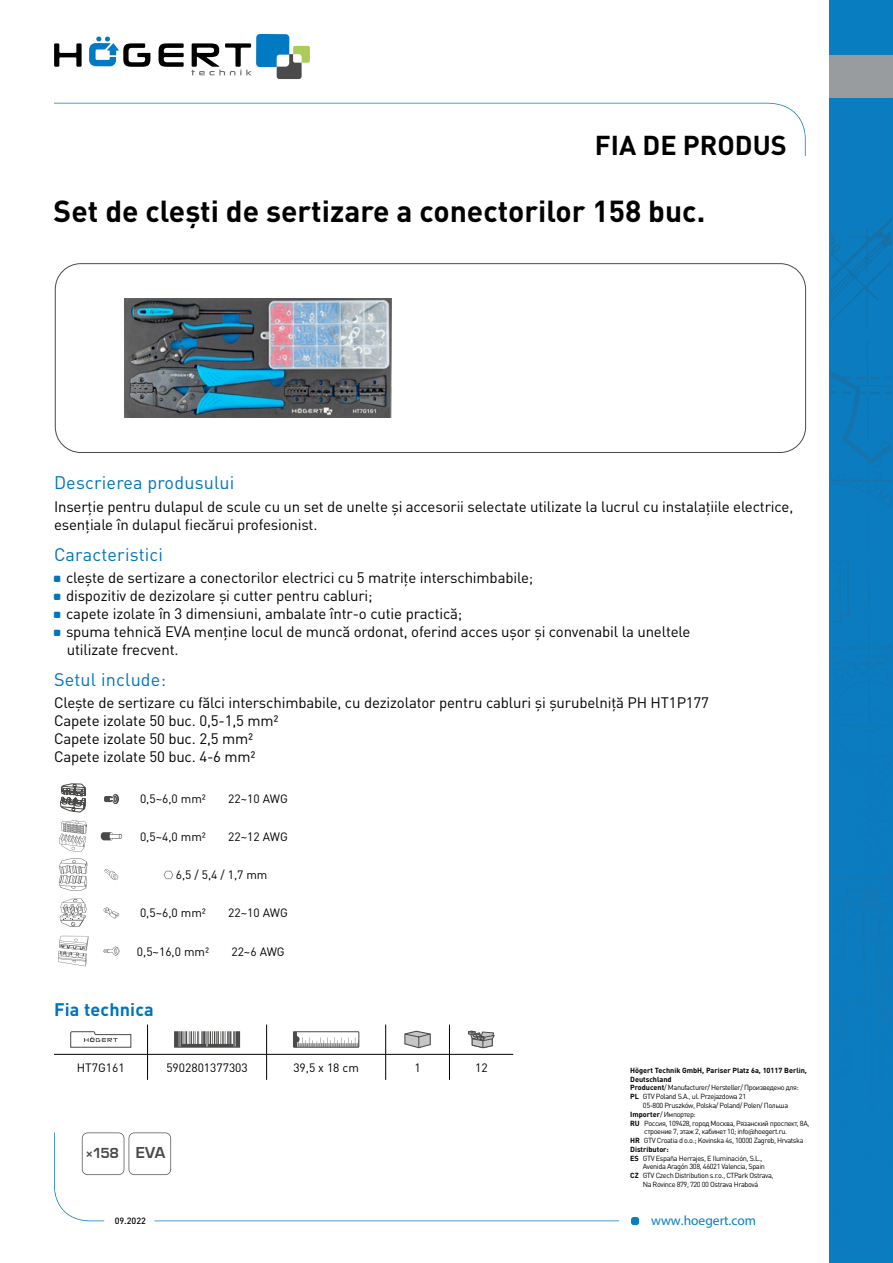
<style>
.page{position:relative;width:893px;height:1263px;background:#fff}
.page>*{position:absolute;margin:0;border:0;box-sizing:border-box;transform-origin:0 0}
.t1{font:700 30px "DIN Pro";color:#000}
.t2{font:700 27px "DIN Pro";color:#000}
.t3{font:18px "DIN Pro";letter-spacing:.01em;color:#0074bc}
.t4{font:700 18px "DIN Pro";letter-spacing:.01em;color:#0074bc}
.t5{font:15px/18px "DIN Pro";letter-spacing:-.01em;color:#000}
.t6{font:13.5px "Myriad Pro";color:#087dbf}
.t7{font:700 13.5px "Euromode";color:#4a4a49}
.t8{font:12px "DIN Pro";color:#000}
.t9{font:500 9px "DIN Pro";color:#000}
.t10{font:7.35px "DIN Pro";letter-spacing:-.05em;color:#000}
.t11{font:700 7.35px "DIN Pro";color:#000}
.s1{font-size:14.7px}
.s2{font-weight:700}
.s3{font-family:"Merel"}
</style>
<div class="page">
<svg style="left:54px;top:43px;width:28px;height:24px"></svg>
<svg style="left:159px;top:43px;width:25px;height:24px"></svg>
<svg style="left:89px;top:37px;width:61px;height:30px"></svg>
<svg style="left:191px;top:34px;width:119px;height:45px"></svg>
<svg style="left:54px;top:103px;width:752px;height:53px"></svg>
<div style="left:631px;top:1217px;width:8px;height:8px;background:#087dbf;border-radius:3px"></div>
<svg style="left:54px;top:1132px;width:565px;height:89px"></svg>
<div style="left:830px;top:0;width:63px;height:1263px;background:#087dbf"></div>
<img style="left:831px;top:273px;width:50px;height:56px">
<img style="left:867px;top:222px;width:24px;height:44px">
<img style="left:831px;top:222px;width:56px;height:42px">
<svg style="left:831px;top:341px;width:60px;height:565px"></svg>
<img style="left:863px;top:906px;width:28px;height:76px">
<img style="left:831px;top:877px;width:60px;height:2px">
<img style="left:848px;top:647px;width:43px;height:3px">
<div style="left:830px;top:56px;width:63px;height:42px;background:#999c9e"></div>
<svg style="left:60px;top:784px;width:26px;height:28px"></svg>
<svg style="left:104px;top:794px;width:15px;height:10px"></svg>
<svg style="left:59px;top:820px;width:28px;height:32px"></svg>
<svg style="left:101px;top:832px;width:21px;height:8px"></svg>
<svg style="left:59px;top:858px;width:28px;height:33px"></svg>
<svg style="left:105px;top:869px;width:13px;height:11px"></svg>
<svg style="left:164px;top:871px;width:9px;height:8px"></svg>
<svg style="left:60px;top:898px;width:27px;height:29px"></svg>
<svg style="left:104px;top:907px;width:15px;height:11px"></svg>
<svg style="left:58px;top:936px;width:30px;height:30px"></svg>
<svg style="left:103px;top:947px;width:16px;height:8px"></svg>
<svg style="left:147px;top:1055px;width:1px;height:25px"></svg>
<svg style="left:266px;top:1055px;width:1px;height:25px"></svg>
<svg style="left:385px;top:1055px;width:1px;height:25px"></svg>
<svg style="left:449px;top:1055px;width:1px;height:25px"></svg>
<hr style="left:147px;top:1024px;width:1px;height:30px;background:#000">
<hr style="left:266px;top:1024px;width:1px;height:30px;background:#000">
<hr style="left:385px;top:1024px;width:1px;height:30px;background:#000">
<hr style="left:449px;top:1024px;width:1px;height:30px;background:#000">
<hr style="left:54px;top:1054px;width:94px;height:1px;background:#000">
<hr style="left:148px;top:1054px;width:119px;height:1px;background:#000">
<hr style="left:267px;top:1054px;width:119px;height:1px;background:#000">
<hr style="left:386px;top:1054px;width:63px;height:1px;background:#000">
<hr style="left:449px;top:1054px;width:64px;height:1px;background:#000">
<svg style="left:70px;top:1031px;width:61px;height:17px"></svg>
<svg style="left:174px;top:1031px;width:66px;height:17px"></svg>
<svg style="left:295px;top:1033px;width:62px;height:13px"></svg>
<div style="left:293px;top:1031px;width:66px;height:17px;border:1px solid #4a4a49"></div>
<svg style="left:404px;top:1031px;width:27px;height:17px"></svg>
<svg style="left:468px;top:1031px;width:27px;height:17px"></svg>
<svg style="left:82px;top:1132px;width:89px;height:43px"></svg>
<img style="left:124px;top:298px;width:267px;height:120px">
<div style="left:55px;top:263px;width:751px;height:190px;border:1px solid #4a4a49;border-radius:26px"></div>
<h2 class="t2" style="left:595px;top:126px;width:193px">FIA DE PRODUS</h2>
<h1 class="t1" style="left:54px;top:191px;width:653px">Set de clești de sertizare a conectorilor 158 buc.</h1>
<p class="t3" style="left:54px;top:471px;width:182px">Descrierea produsului</p>
<p class="t5" style="left:54px;top:497px;width:741px">Inserție pentru dulapul de scule cu un set de unelte și accesorii selectate utilizate la lucrul cu instalațiile electrice, esențiale în dulapul fiecărui profesionist.</p>
<p class="t3" style="left:54px;top:542px;width:111px">Caracteristici</p>
<p class="t5" style="left:66px;top:568px;width:626px">clește de sertizare a conectorilor electrici cu 5 matrițe interschimbabile;<br>dispozitiv de dezizolare și cutter pentru cabluri;<br>capete izolate în 3 dimensiuni, ambalate într-o cutie practică;<br>spuma tehnică EVA menține locul de muncă ordonat, oferind acces ușor și convenabil la uneltele utilizate frecvent.</p>
<p class="t3" style="left:54px;top:667px;width:114px">Setul include:</p>
<p class="t5" style="left:54px;top:693px;width:657px">Clește de sertizare cu fălci interschimbabile, cu dezizolator pentru cabluri și șurubelniță PH HT1P177<br>Capete izolate 50 buc. 0,5-1,5 mm²<br>Capete izolate 50 buc. 2,5 mm²<br>Capete izolate 50 buc. 4-6 mm²</p>
<p class="t8" style="left:140px;top:790px;width:66px">0,5~6,0 mm2</p>
<p class="t8" style="left:228px;top:790px;width:61px">22~10 AWG</p>
<p class="t8" style="left:140px;top:828px;width:66px">0,5~4,0 mm2</p>
<p class="t8" style="left:228px;top:828px;width:61px">22~12 AWG</p>
<p class="t8" style="left:176px;top:866px;width:93px">6,5 / 5,4 / 1,7 mm</p>
<p class="t8" style="left:140px;top:905px;width:66px">0,5~6,0 mm2</p>
<p class="t8" style="left:228px;top:905px;width:61px">22~10 AWG</p>
<p class="t8" style="left:137px;top:943px;width:73px">0,5~16,0 mm2</p>
<p class="t8" style="left:231px;top:943px;width:55px">22~6 AWG</p>
<p class="t4" style="left:54px;top:998px;width:101px">Fia technica</p>
<p class="t8" style="left:77px;top:1059px;width:49px">HT7G161</p>
<p class="t8" style="left:166px;top:1059px;width:83px">5902801377303</p>
<p class="t8" style="left:293px;top:1059px;width:67px">39,5 x 18 cm</p>
<p class="t8" style="left:414px;top:1059px;width:8px">1</p>
<p class="t8" style="left:475px;top:1059px;width:14px">12</p>
<p class="t7" style="left:86px;top:1145px;width:81px">×158 <span class="s1">EVA</span></p>
<p class="t11" style="left:630px;top:1065px;width:178px">Högert Technik GmbH, Pariser Platz 6a, 10117 Berlin,</p>
<p class="t11" style="left:630px;top:1074px;width:43px">Deutschland</p>
<p class="t10" style="left:630px;top:1083px;width:170px"><span class="s2">Producent</span>/ Manufacturer/ Hersteller/ Произведено для:</p>
<p class="t10" style="left:630px;top:1091px;width:117px"><span class="s2">PL</span> GTV Poland S.A., ul. Przejazdowa 21</p>
<p class="t10" style="left:643px;top:1100px;width:147px">05-800 Pruszków, Polska/ Poland/ Polen/ Польша</p>
<p class="t10" style="left:630px;top:1109px;width:67px"><span class="s2">Importer</span>/ Импортер:</p>
<p class="t10" style="left:630px;top:1118px;width:181px"><span class="s2">RU</span> Россия, 109428, город Москва, Рязанский проспект, 8А,</p>
<p class="t10" style="left:644px;top:1127px;width:144px">строение 7, этаж 2, кабинет 10; info<span class="s3">@</span>hoegert.ru.</p>
<p class="t10" style="left:630px;top:1135px;width:175px"><span class="s2">HR</span> GTV Croatia d o.o.; Kovinska 4s, 10000 Zagreb, Hrvatska</p>
<p class="t11" style="left:630px;top:1144px;width:40px">Distributor:</p>
<p class="t10" style="left:630px;top:1153px;width:134px"><span class="s2">ES</span> GTV España Herrajes, E Iluminación, S.L.,</p>
<p class="t10" style="left:643px;top:1162px;width:124px">Avenida Aragón 308, 46021 Valencia, Spain</p>
<p class="t10" style="left:630px;top:1170px;width:145px"><span class="s2">CZ</span> GTV Czech Distribution s.r.o., CTPark Ostrava,</p>
<p class="t10" style="left:643px;top:1179px;width:117px">Na Rovince 879, 720 00 Ostrava Hrabová</p>
<p class="t9" style="left:115px;top:1213px;width:33px">09.2022</p>
<p class="t6" style="left:651px;top:1212px;width:107px">www.hoegert.com</p>
</div>
